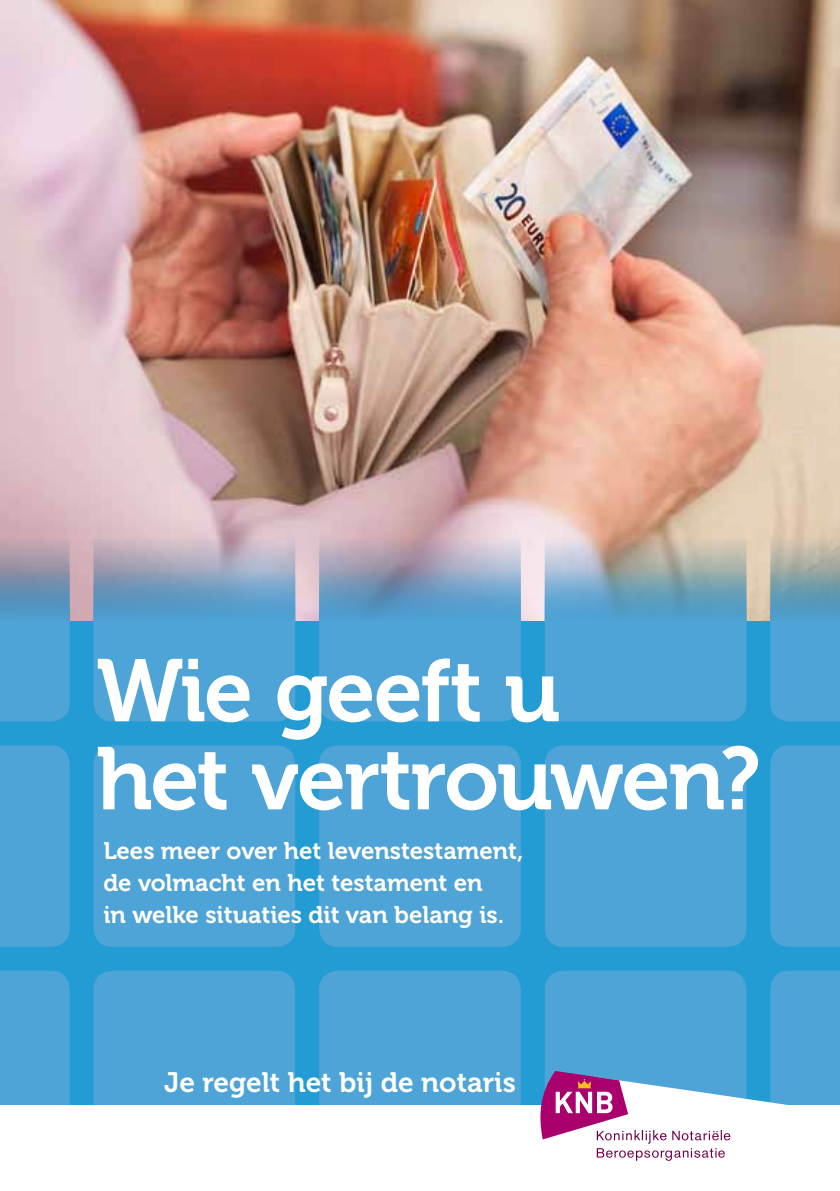
<style>
.page{position:relative;width:840px;height:1191px;background:#fff}
.page>*{position:absolute;margin:0;border:0;box-sizing:border-box;transform-origin:0 0}
.t1{font:88px/88px "Museo 700";letter-spacing:-.025em;color:#fff}
.t2{font:28px "Museo 700";color:#fff}
.t3{font:24px/32px "Museo 700";color:#fff}
</style>
<div class="page">
<div style="left:0;top:0;width:839px;height:1191px;background:#239bd3"></div>
<div style="left:319px;top:745px;width:201px;height:202px;background:#4ea4d7;border-radius:19px"></div>
<div style="left:319px;top:520px;width:201px;height:201px;background:#4ea4d7;border-radius:19px"></div>
<div style="left:319px;top:970px;width:201px;height:202px;background:#4ea4d7;border-radius:19px"></div>
<div style="left:93px;top:745px;width:202px;height:202px;background:#4ea4d7;border-radius:19px"></div>
<div style="left:93px;top:520px;width:202px;height:201px;background:#4ea4d7;border-radius:19px"></div>
<div style="left:93px;top:970px;width:202px;height:202px;background:#4ea4d7;border-radius:19px"></div>
<div style="left:0;top:745px;width:70px;height:202px;background:#4ea4d7"></div>
<div style="left:770px;top:745px;width:69px;height:202px;background:#4ea4d7"></div>
<div style="left:0;top:971px;width:70px;height:134px;background:#4ea4d7"></div>
<div style="left:544px;top:745px;width:202px;height:202px;background:#4ea4d7;border-radius:19px"></div>
<div style="left:544px;top:520px;width:202px;height:201px;background:#4ea4d7;border-radius:19px"></div>
<img style="left:0;top:0;width:839px;height:620px">
<svg style="left:319px;top:520px;width:201px;height:100px"></svg>
<svg style="left:93px;top:520px;width:202px;height:102px"></svg>
<svg style="left:0;top:520px;width:70px;height:201px;background:#6e9fc5"></svg>
<svg style="left:769px;top:520px;width:70px;height:201px;background:#73a8c3"></svg>
<svg style="left:544px;top:520px;width:202px;height:102px;background:#99adb6"></svg>
<div style="left:0;top:1105px;width:839px;height:86px;background:#fff"></div>
<svg style="left:540px;top:971px;width:299px;height:190px"></svg>
<h1 class="t1" style="left:96px;top:648px;width:665px">Wie geeft u<br>het vertrouwen?</h1>
<p class="t3" style="left:103px;top:835px;width:421px">Lees meer over het levenstestament, de volmacht en het testament en<br>in welke situaties dit van belang is.</p>
<p class="t2" style="left:164px;top:1066px;width:353px">Je regelt het bij de notaris</p>
</div>
